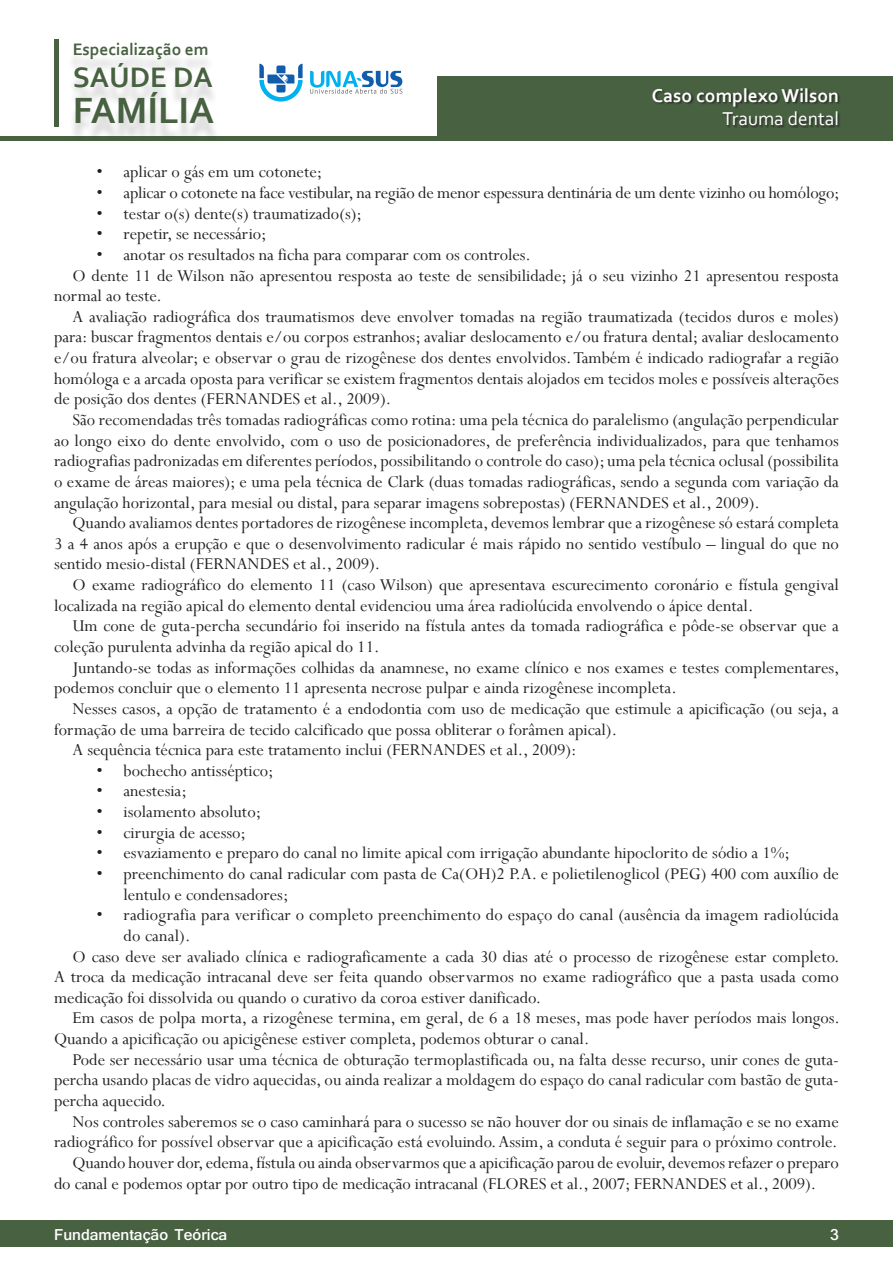
<style>
.page{position:relative;width:893px;height:1263px;background:#fff}
.page>*{position:absolute;margin:0;border:0;box-sizing:border-box;transform-origin:0 0}
.t1{font:700 38.25px "Corbel";color:#486141}
.t2{font:700 29.55px "Corbel";color:#486141}
.t3{font:700 19.5px "Corbel";color:#fff}
.t4{font:19.5px "Corbel";color:#fff}
.Paragrafo_basico{font:18.3px/20.7px "Perpetua";color:#231f20}
.Itens__com_bullet{font:18.3px/20.7px "Perpetua";color:#231f20}
.t5{font:700 17.4px "Corbel";color:#486141}
.t6{font:700 16.5px "Shruti";color:#fff}
</style>
<div class="page">
<div style="left:0;top:1220px;width:893px;height:27px;background:#486141"></div>
<hr style="left:0;top:136px;width:893px;height:4px;background:#486141">
<div style="left:438px;top:77px;width:455px;height:63px;background:#486141"></div>
<div style="left:54px;top:39px;width:5px;height:87px;background:#486141"></div>
<div style="left:67px;top:49px;width:153px;height:94px;background:#231f20;opacity:.2"></div>
<div style="left:652px;top:88px;width:189px;height:40px;background:#231f20;opacity:.75"></div>
<svg style="left:259px;top:64px;width:44px;height:38px"></svg>
<svg style="left:310px;top:71px;width:92px;height:23px"></svg>
<p class="t5" style="left:73px;top:38px;width:137px">Especialização em</p>
<h2 class="t2" style="left:73px;top:58px;width:142px">SAÚDE DA</h2>
<h1 class="t1" style="left:73px;top:87px;width:143px">FAMÍLIA</h1>
<p class="t3" style="left:652px;top:84px;width:189px">Caso complexo Wilson</p>
<p class="t4" style="left:722px;top:107px;width:118px">Trauma dental</p>
<p class="Itens__com_bullet" style="left:97px;top:161px;width:227px">• aplicar o gás em um cotonete;</p>
<p class="Itens__com_bullet" style="left:97px;top:182px;width:745px">• aplicar o cotonete na face vestibular, na região de menor espessura dentinária de um dente vizinho ou homólogo;</p>
<p class="Itens__com_bullet" style="left:97px;top:203px;width:267px">• testar o(s) dente(s) traumatizado(s);</p>
<p class="Itens__com_bullet" style="left:97px;top:223px;width:172px">• repetir, se necessário;</p>
<p class="Itens__com_bullet" style="left:97px;top:244px;width:436px">• anotar os resultados na ficha para comparar com os controles.</p>
<p class="Paragrafo_basico" style="left:54px;top:265px;width:786px;text-indent:18px">O dente 11 de Wilson não apresentou resposta ao teste de sensibilidade; já o seu vizinho 21 apresentou resposta normal ao teste.</p>
<p class="Paragrafo_basico" style="left:54px;top:306px;width:786px;text-align:justify;text-indent:18px">A avaliação radiográfica dos traumatismos deve envolver tomadas na região traumatizada (tecidos duros e moles) para: buscar fragmentos dentais e/ou corpos estranhos; avaliar deslocamento e/ou fratura dental; avaliar deslocamento e/ou fratura alveolar; e observar o grau de rizogênese dos dentes envolvidos. Também é indicado radiografar a região homóloga e a arcada oposta para verificar se existem fragmentos dentais alojados em tecidos moles e possíveis alterações de posição dos dentes (FERNANDES et al., 2009).</p>
<p class="Paragrafo_basico" style="left:54px;top:409px;width:786px;text-align:justify;text-indent:18px">São recomendadas três tomadas radiográficas como rotina: uma pela técnica do paralelismo (angulação perpendicular ao longo eixo do dente envolvido, com o uso de posicionadores, de preferência individualizados, para que tenhamos radiografias padronizadas em diferentes períodos, possibilitando o controle do caso); uma pela técnica oclusal (possibilita o exame de áreas maiores); e uma pela técnica de Clark (duas tomadas radiográficas, sendo a segunda com variação da angulação horizontal, para mesial ou distal, para separar imagens sobrepostas) (FERNANDES et al., 2009).</p>
<p class="Paragrafo_basico" style="left:54px;top:512px;width:786px;text-align:justify;text-indent:18px">Quando avaliamos dentes portadores de rizogênese incompleta, devemos lembrar que a rizogênese só estará completa 3 a 4 anos após a erupção e que o desenvolvimento radicular é mais rápido no sentido vestíbulo – lingual do que no sentido mesio-distal (FERNANDES et al., 2009).</p>
<p class="Paragrafo_basico" style="left:54px;top:574px;width:786px;text-indent:18px">O exame radiográfico do elemento 11 (caso Wilson) que apresentava escurecimento coronário e fístula gengival localizada na região apical do elemento dental evidenciou uma área radiolúcida envolvendo o ápice dental.</p>
<p class="Paragrafo_basico" style="left:54px;top:615px;width:786px;text-indent:18px">Um cone de guta-percha secundário foi inserido na fístula antes da tomada radiográfica e pôde-se observar que a coleção purulenta advinha da região apical do 11.</p>
<p class="Paragrafo_basico" style="left:54px;top:657px;width:787px;text-indent:18px">Juntando-se todas as informações colhidas da anamnese, no exame clínico e nos exames e testes complementares, podemos concluir que o elemento 11 apresenta necrose pulpar e ainda rizogênese incompleta.</p>
<p class="Paragrafo_basico" style="left:54px;top:698px;width:786px;text-indent:18px">Nesses casos, a opção de tratamento é a endodontia com uso de medicação que estimule a apicificação (ou seja, a formação de uma barreira de tecido calcificado que possa obliterar o forâmen apical).</p>
<p class="Paragrafo_basico" style="left:72px;top:739px;width:506px">A sequência técnica para este tratamento inclui (FERNANDES et al., 2009):</p>
<p class="Itens__com_bullet" style="left:97px;top:760px;width:179px">• bochecho antisséptico;</p>
<p class="Itens__com_bullet" style="left:97px;top:780px;width:92px">• anestesia;</p>
<p class="Itens__com_bullet" style="left:97px;top:801px;width:166px">• isolamento absoluto;</p>
<p class="Itens__com_bullet" style="left:97px;top:822px;width:151px">• cirurgia de acesso;</p>
<p class="Itens__com_bullet" style="left:97px;top:842px;width:695px">• esvaziamento e preparo do canal no limite apical com irrigação abundante hipoclorito de sódio a 1%;</p>
<p class="Itens__com_bullet" style="left:124px;top:863px;width:717px;text-indent:-27px">• preenchimento do canal radicular com pasta de Ca(OH)2 P.A. e polietilenoglicol (PEG) 400 com auxílio de lentulo e condensadores;</p>
<p class="Itens__com_bullet" style="left:124px;top:904px;width:717px;text-indent:-27px">• radiografia para verificar o completo preenchimento do espaço do canal (ausência da imagem radiolúcida do canal).</p>
<p class="Paragrafo_basico" style="left:54px;top:945px;width:787px;text-align:justify;text-indent:18px">O caso deve ser avaliado clínica e radiograficamente a cada 30 dias até o processo de rizogênese estar completo.<br>A troca da medicação intracanal deve ser feita quando observarmos no exame radiográfico que a pasta usada como medicação foi dissolvida ou quando o curativo da coroa estiver danificado.</p>
<p class="Paragrafo_basico" style="left:54px;top:1007px;width:787px;text-indent:18px">Em casos de polpa morta, a rizogênese termina, em geral, de 6 a 18 meses, mas pode haver períodos mais longos.<br>Quando a apicificação ou apicigênese estiver completa, podemos obturar o canal.</p>
<p class="Paragrafo_basico" style="left:54px;top:1049px;width:786px;text-align:justify;text-indent:18px">Pode ser necessário usar uma técnica de obturação termoplastificada ou, na falta desse recurso, unir cones de guta&shy;percha usando placas de vidro aquecidas, ou ainda realizar a moldagem do espaço do canal radicular com bastão de guta&shy;percha aquecido.</p>
<p class="Paragrafo_basico" style="left:54px;top:1111px;width:786px;text-align:right">Nos controles saberemos se o caso caminhará para o sucesso se não houver dor ou sinais de inflamação e se no exame radiográfico for possível observar que a apicificação está evoluindo. Assim, a conduta é seguir para o próximo controle.</p>
<p class="Paragrafo_basico" style="left:54px;top:1152px;width:786px;text-indent:18px">Quando houver dor, edema, fístula ou ainda observarmos que a apicificação parou de evoluir, devemos refazer o preparo do canal e podemos optar por outro tipo de medicação intracanal (FLORES et al., 2007; FERNANDES et al., 2009).</p>
<p class="t6" style="left:54px;top:1225px;width:175px">Fundamentação Teórica</p>
<p class="t6" style="left:830px;top:1225px;width:10px">3</p>
</div>
